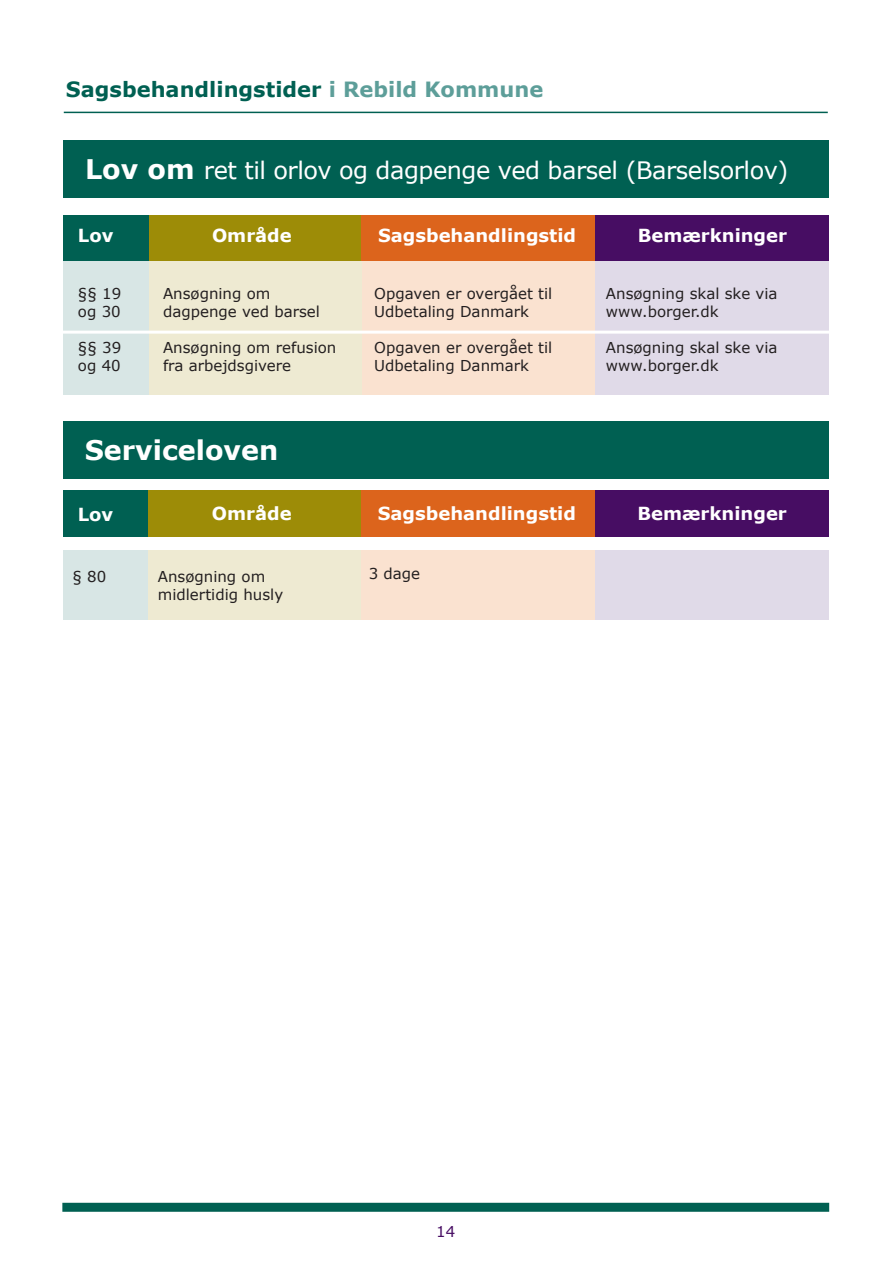
<style>
.page{position:relative;width:893px;height:1263px;background:#fff}
.page>*{position:absolute;margin:0;border:0;box-sizing:border-box;transform-origin:0 0}
.t1{font:700 27px "Verdana";color:#fff}
.t2{font:24px "Verdana";letter-spacing:-.02em;color:#fff}
.t3{font:700 21px "Verdana";color:#006052}
.t4{font:700 18px "Verdana";color:#fff}
._52{font:15px/18px "Verdana";color:#231f20}
.t5{font:15px "Verdana";color:#470d63}
.s1{color:#5d9e99}
.s2{font-weight:700;font-size:27px}
</style>
<div class="page">
<div style="left:64px;top:551px;width:85px;height:69px;background:#d8e6e5"></div>
<div style="left:595px;top:551px;width:234px;height:69px;background:#e0dae8"></div>
<div style="left:361px;top:551px;width:234px;height:69px;background:#fae2d0"></div>
<div style="left:149px;top:551px;width:212px;height:69px;background:#eeead2"></div>
<div style="left:62px;top:1203px;width:767px;height:9px;background:#006052"></div>
<hr style="left:64px;top:112px;width:764px;height:1px;background:#006052">
<div style="left:64px;top:140px;width:765px;height:58px;background:#006052"></div>
<div style="left:64px;top:215px;width:85px;height:46px;background:#006052"></div>
<div style="left:149px;top:215px;width:212px;height:46px;background:#9d8c07"></div>
<div style="left:361px;top:215px;width:234px;height:46px;background:#dc641c"></div>
<div style="left:595px;top:215px;width:234px;height:46px;background:#470d63"></div>
<div style="left:64px;top:261px;width:85px;height:134px;background:#d8e6e5"></div>
<div style="left:595px;top:261px;width:234px;height:134px;background:#e0dae8"></div>
<div style="left:361px;top:261px;width:234px;height:134px;background:#fae2d0"></div>
<div style="left:149px;top:261px;width:212px;height:134px;background:#eeead2"></div>
<hr style="left:55px;top:331px;width:804px;height:3px;background:#fff">
<div style="left:63px;top:421px;width:766px;height:58px;background:#006052"></div>
<div style="left:64px;top:491px;width:85px;height:46px;background:#006052"></div>
<div style="left:149px;top:491px;width:212px;height:46px;background:#9d8c07"></div>
<div style="left:361px;top:491px;width:234px;height:46px;background:#dc641c"></div>
<div style="left:595px;top:491px;width:234px;height:46px;background:#470d63"></div>
<h3 class="t3" style="left:66px;top:75px;width:479px">Sagsbehandlingstider <span class="s1">i Rebild Kommune</span></h3>
<p class="t2" style="left:85px;top:154px;width:705px"><span class="s2">Lov om</span> ret til orlov og dagpenge ved barsel (Barselsorlov)</p>
<p class="t4" style="left:78px;top:223px;width:37px">Lov</p>
<p class="t4" style="left:212px;top:223px;width:81px">Område</p>
<p class="t4" style="left:378px;top:223px;width:200px">Sagsbehandlingstid</p>
<p class="t4" style="left:638px;top:223px;width:151px">Bemærkninger</p>
<p class="_52" style="left:78px;top:284px;width:45px">§§ 19 og 30</p>
<p class="_52" style="left:78px;top:338px;width:45px">§§ 39 og 40</p>
<p class="_52" style="left:163px;top:284px;width:109px">Ansøgning om</p>
<p class="_52" style="left:163px;top:302px;width:158px">dagpenge ved barsel</p>
<p class="_52" style="left:163px;top:338px;width:175px">Ansøgning om refusion fra arbejdsgivere</p>
<h1 class="t1" style="left:85px;top:431px;width:195px">Serviceloven</h1>
<p class="_52" style="left:374px;top:284px;width:180px">Opgaven er overgået til<br>Udbetaling Danmark</p>
<p class="_52" style="left:374px;top:338px;width:180px">Opgaven er overgået til<br>Udbetaling Danmark</p>
<p class="_52" style="left:606px;top:284px;width:173px">Ansøgning skal ske via</p>
<p class="_52" style="left:606px;top:302px;width:114px">www.borger.dk</p>
<p class="_52" style="left:606px;top:338px;width:173px">Ansøgning skal ske via</p>
<p class="_52" style="left:606px;top:356px;width:114px">www.borger.dk</p>
<p class="t4" style="left:78px;top:502px;width:37px">Lov</p>
<p class="t4" style="left:212px;top:501px;width:81px">Område</p>
<p class="t4" style="left:378px;top:501px;width:200px">Sagsbehandlingstid</p>
<p class="t4" style="left:638px;top:501px;width:151px">Bemærkninger</p>
<p class="_52" style="left:72px;top:567px;width:35px">§ 80</p>
<p class="_52" style="left:158px;top:567px;width:127px">Ansøgning om midlertidig husly</p>
<p class="_52" style="left:369px;top:564px;width:53px">3 dage</p>
<p class="t5" style="left:436px;top:1221px;width:21px">14</p>
</div>
